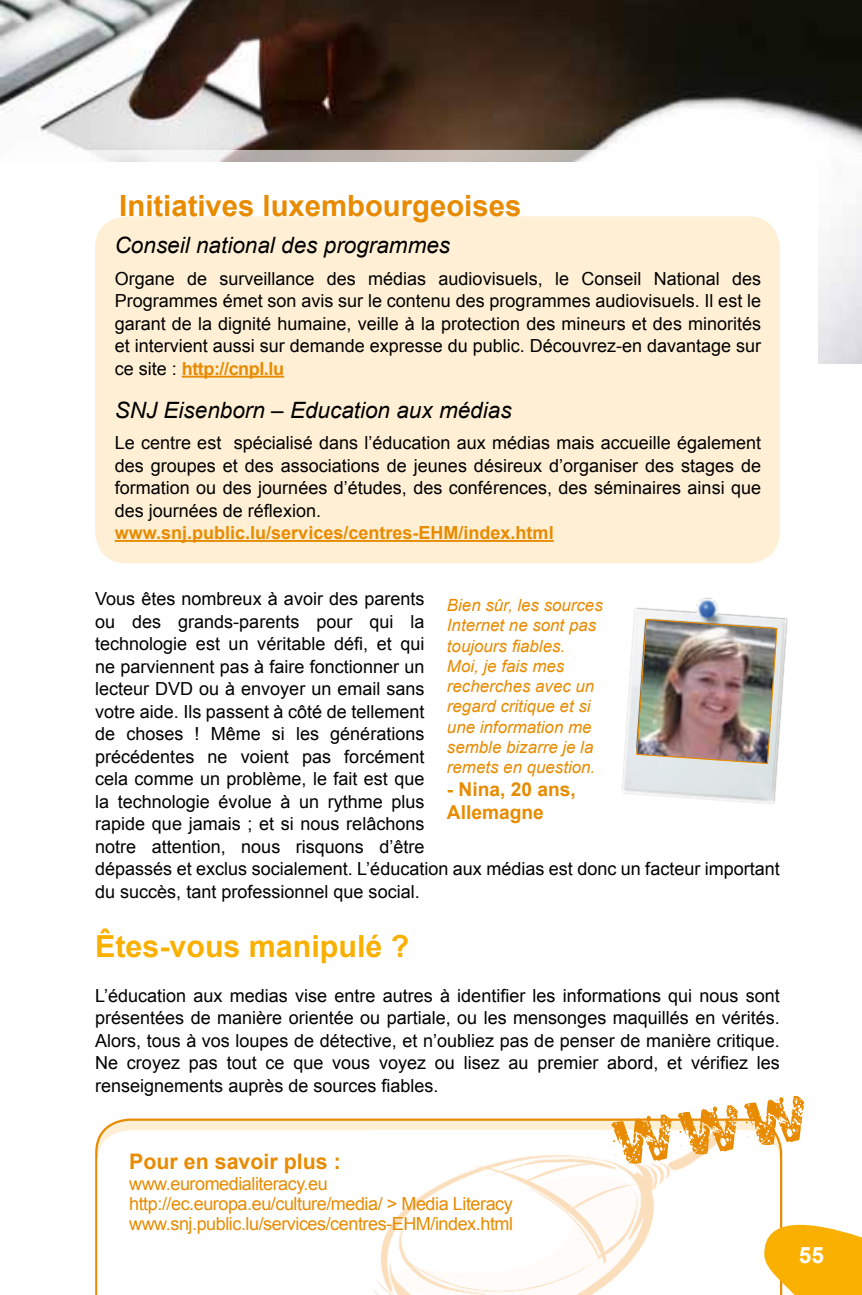
<style>
.page{position:relative;width:862px;height:1295px;background:#fff}
.page>*{position:absolute;margin:0;border:0;box-sizing:border-box;transform-origin:0 0}
.t1{font:700 30.38px "Arial";color:#f9b000}
.t2{font:700 29.25px "Arial";color:#e88b00}
.t3{font:italic 22.5px "Arial";color:#000}
.t4{font:700 22.5px "Arial";color:#fff}
.t5{font:700 21.38px "Arial";color:#e88b00}
.t6{font:700 19.12px/22.9px "Arial";color:#e88b00}
.t7{font:18px/22.5px "Arial";color:#000;text-align:justify}
.t8{font:18px/20.2px "Arial";letter-spacing:-.025em;color:#e88b00}
.t9{font:700 18px "Arial";color:#e88b00}
.t10{font:italic 16.88px/20.2px "Arial";color:#e88b00}
.s1{font-weight:700;color:#e88b00}
</style>
<div class="page">
<img style="left:0;top:0;width:861px;height:364px">
<div style="left:0;top:163px;width:816px;height:210px;background:#fff"></div>
<div style="left:0;top:150px;width:816px;height:53px;background:#fff;border-radius:13px"></div>
<svg style="left:95px;top:1118px;width:686px;height:177px;background:#f9daa9"></svg>
<svg style="left:97px;top:1130px;width:682px;height:165px"></svg>
<img style="left:370px;top:1130px;width:375px;height:165px">
<svg style="left:718px;top:1175px;width:143px;height:120px"></svg>
<div style="left:95px;top:216px;width:684px;height:347px;background:#ffefd5;border-radius:32px"></div>
<hr style="left:182px;top:376px;width:102px;height:2px;background:#e88b00">
<hr style="left:115px;top:540px;width:438px;height:2px;background:#e88b00">
<img style="left:622px;top:597px;width:166px;height:207px">
<img style="left:635px;top:618px;width:142px;height:147px">
<svg style="left:609px;top:1118px;width:174px;height:48px"></svg>
<h2 class="t2" style="left:119px;top:187px;width:403px">Initiatives luxembourgeoises</h2>
<p class="t3" style="left:115px;top:231px;width:337px">Conseil national des programmes</p>
<p class="t7" style="left:115px;top:267px;width:647px">Organe de surveillance des médias audiovisuels, le Conseil National des Programmes émet son avis sur le contenu des programmes audiovisuels. Il est le garant de la dignité humaine, veille à la protection des mineurs et des minorités et intervient aussi sur demande expresse du public. Découvrez-en davantage sur ce site : <span class="s1">http://cnpl.lu</span></p>
<p class="t3" style="left:115px;top:395px;width:398px">SNJ Eisenborn – Education aux médias</p>
<p class="t7" style="left:115px;top:432px;width:647px">Le centre est spécialisé dans l’éducation aux médias mais accueille également des groupes et des associations de jeunes désireux d’organiser des stages de formation ou des journées d’études, des conférences, des séminaires ainsi que des journées de réflexion.</p>
<p class="t9" style="left:115px;top:521px;width:440px">www.snj.public.lu/services/centres-EHM/index.html</p>
<p class="t7" style="left:95px;top:588px;width:685px;text-align:left">Vous êtes nombreux à avoir des parents<br>ou des grands-parents pour qui la<br>technologie est un véritable défi, et qui<br>ne parviennent pas à faire fonctionner un<br>lecteur DVD ou à envoyer un email sans<br>votre aide. Ils passent à côté de tellement<br>de choses ! Même si les générations<br>précédentes ne voient pas forcément<br>cela comme un problème, le fait est que<br>la technologie évolue à un rythme plus<br>rapide que jamais ; et si nous relâchons<br>notre attention, nous risquons d’être<br>dépassés et exclus socialement. L’éducation aux médias est donc un facteur important du succès, tant professionnel que social.</p>
<h1 class="t1" style="left:95px;top:926px;width:315px">Êtes-vous manipulé ?</h1>
<p class="t7" style="left:95px;top:984px;width:686px">L’éducation aux medias vise entre autres à identifier les informations qui nous sont présentées de manière orientée ou partiale, ou les mensonges maquillés en vérités.<br>Alors, tous à vos loupes de détective, et n’oubliez pas de penser de manière critique.<br>Ne croyez pas tout ce que vous voyez ou lisez au premier abord, et vérifiez les renseignements auprès de sources fiables.</p>
<p class="t10" style="left:446px;top:595px;width:157px">Bien sûr, les sources<br>Internet ne sont pas toujours fiables.<br>Moi, je fais mes recherches avec un regard critique et si une information me semble bizarre je la remets en question.</p>
<p class="t6" style="left:446px;top:778px;width:130px">- Nina, 20 ans,<br>Allemagne</p>
<p class="t5" style="left:129px;top:1148px;width:213px">Pour en savoir plus :</p>
<p class="t8" style="left:129px;top:1173px;width:385px">www.euromedialiteracy.eu http://ec.europa.eu/culture/media/ &gt; Media Literacy www.snj.public.lu/services/centres-EHM/index.html</p>
<p class="t4" style="left:798px;top:1240px;width:27px">55</p>
</div>
